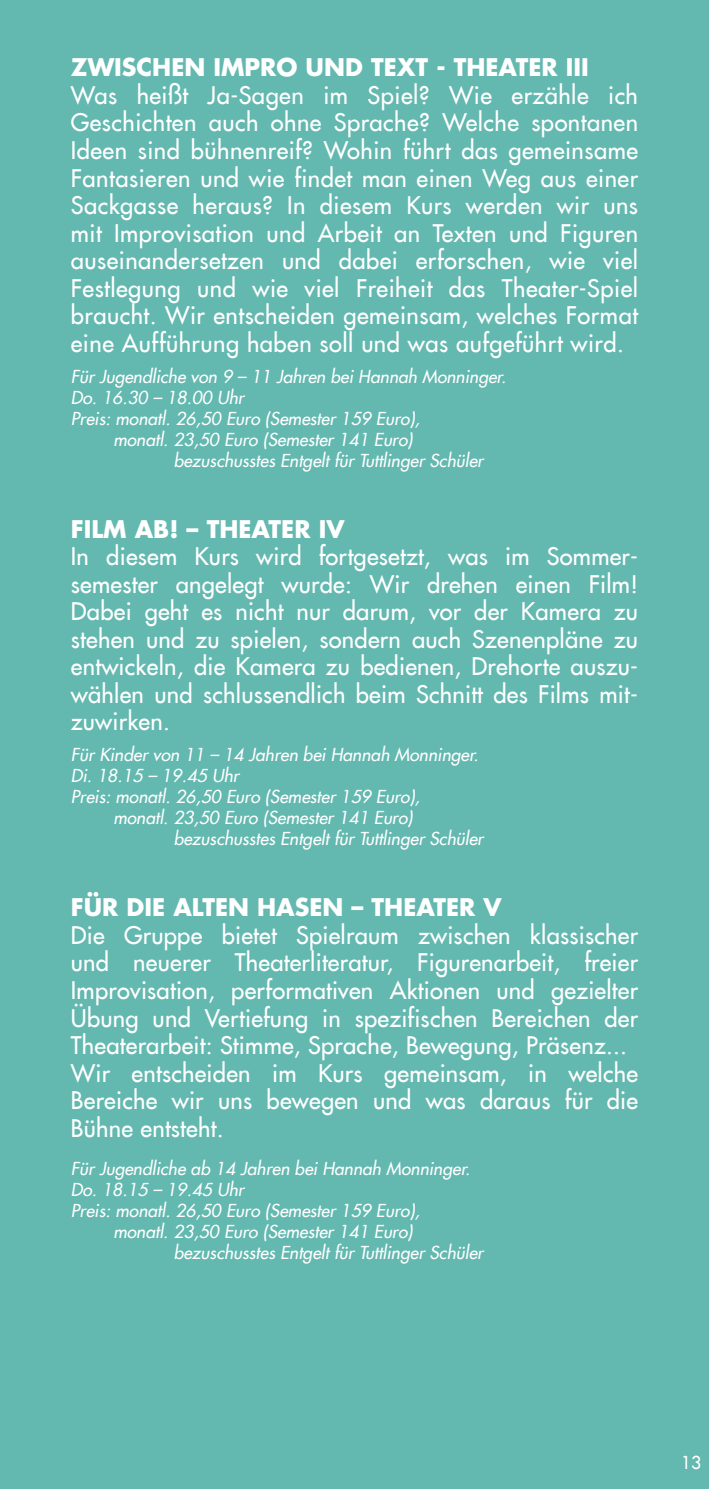
<style>
.page{position:relative;width:709px;height:1489px;background:#fff}
.page>*{position:absolute;margin:0;border:0;box-sizing:border-box;transform-origin:0 0}
.t1{font:23.75px/27.5px "Futura LT";letter-spacing:.01em;color:#fff;text-align:justify}
.t2{font:700 23.75px "Futura LT";color:#fff}
.t3{font:italic 17.5px "Futura LT";color:#fff}
.t4{font:17.5px "Futura LT";color:#fff}
</style>
<div class="page">
<div style="left:0;top:0;width:709px;height:1488px;background:#63b8b0"></div>
<p class="t2" style="left:71px;top:52px;width:519px">ZWISCHEN IMPRO UND TEXT - THEATER III</p>
<p class="t1" style="left:71px;top:81px;width:568px">Was heißt Ja-Sagen im Spiel? Wie erzähle ich Geschichten auch ohne Sprache? Welche spontanen Ideen sind bühnenreif? Wohin führt das gemeinsame Fantasieren und wie findet man einen Weg aus einer Sackgasse heraus? In diesem Kurs werden wir uns mit Improvisation und Arbeit an Texten und Figuren auseinandersetzen und dabei erforschen, wie viel Festlegung und wie viel Freiheit das Theater-Spiel braucht. Wir entscheiden gemeinsam, welches Format eine Aufführung haben soll und was aufgeführt wird.</p>
<p class="t3" style="left:71px;top:365px;width:437px">Für Jugendliche von 9 – 11 Jahren bei Hannah Monninger.</p>
<p class="t3" style="left:71px;top:386px;width:175px">Do. 16.30 – 18.00 Uhr</p>
<p class="t3" style="left:71px;top:407px;width:350px">Preis: monatl. 26,50 Euro (Semester 159 Euro),</p>
<p class="t3" style="left:113px;top:428px;width:301px">monatl. 23,50 Euro (Semester 141 Euro)</p>
<p class="t3" style="left:174px;top:449px;width:311px">bezuschusstes Entgelt für Tuttlinger Schüler</p>
<p class="t2" style="left:71px;top:513px;width:275px">FILM AB! – THEATER IV</p>
<p class="t1" style="left:71px;top:542px;width:568px">In diesem Kurs wird fortgesetzt, was im Sommer&shy;semester angelegt wurde: Wir drehen einen Film!<br>Dabei geht es nicht nur darum, vor der Kamera zu stehen und zu spielen, sondern auch Szenenpläne zu entwickeln, die Kamera zu bedienen, Drehorte auszu&shy;wählen und schlussendlich beim Schnitt des Films mit&shy;zuwirken.</p>
<p class="t3" style="left:71px;top:744px;width:409px">Für Kinder von 11 – 14 Jahren bei Hannah Monninger.</p>
<p class="t3" style="left:71px;top:765px;width:170px">Di. 18.15 – 19.45 Uhr</p>
<p class="t3" style="left:71px;top:786px;width:350px">Preis: monatl. 26,50 Euro (Semester 159 Euro),</p>
<p class="t3" style="left:113px;top:807px;width:301px">monatl. 23,50 Euro (Semester 141 Euro)</p>
<p class="t3" style="left:174px;top:828px;width:311px">bezuschusstes Entgelt für Tuttlinger Schüler</p>
<p class="t2" style="left:71px;top:891px;width:432px">FÜR DIE ALTEN HASEN – THEATER V</p>
<p class="t1" style="left:71px;top:921px;width:569px;text-align:left">Die Gruppe bietet Spielraum zwischen klassischer und neuerer Theaterliteratur, Figurenarbeit, freier Improvisation, performativen Aktionen und gezielter Übung und Vertiefung in spezifischen Bereichen der Theaterarbeit: Stimme, Sprache, Bewegung, Präsenz...<br>Wir entscheiden im Kurs gemeinsam, in welche Bereiche wir uns bewegen und was daraus für die Bühne entsteht.</p>
<p class="t3" style="left:71px;top:1157px;width:401px">Für Jugendliche ab 14 Jahren bei Hannah Monninger.</p>
<p class="t3" style="left:71px;top:1178px;width:175px">Do. 18.15 – 19.45 Uhr</p>
<p class="t3" style="left:71px;top:1199px;width:350px">Preis: monatl. 26,50 Euro (Semester 159 Euro),</p>
<p class="t3" style="left:113px;top:1220px;width:301px">monatl. 23,50 Euro (Semester 141 Euro)</p>
<p class="t3" style="left:174px;top:1241px;width:311px">bezuschusstes Entgelt für Tuttlinger Schüler</p>
<p class="t4" style="left:681px;top:1450px;width:22px">13</p>
</div>
